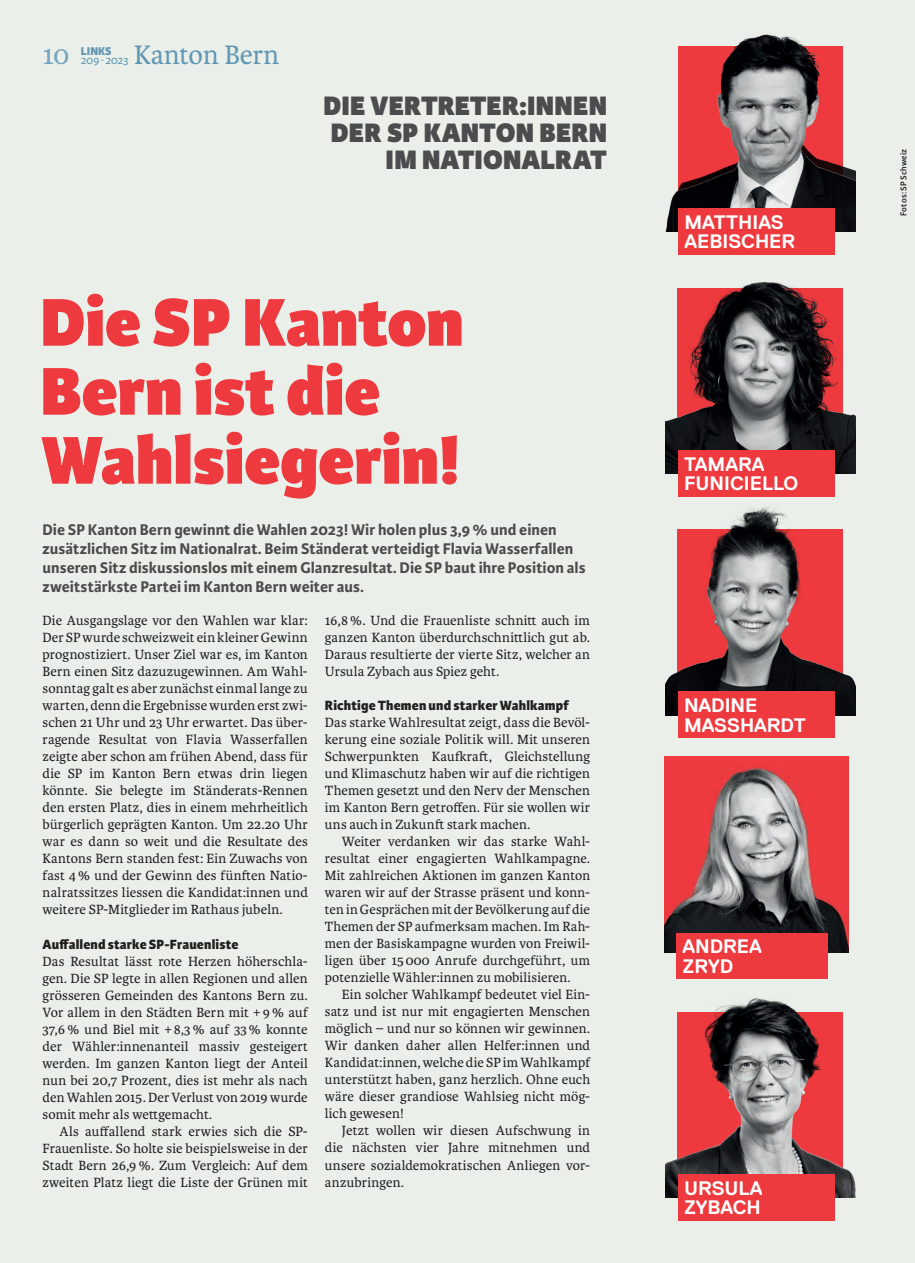
<style>
.page{position:relative;width:915px;height:1263px;background:#fff}
.page>*{position:absolute;margin:0;border:0;box-sizing:border-box;transform-origin:0 0}
.t1{font:800 72px/69px "Karmina Sans";color:#ee3a3e}
.t2{font:800 28.5px/27px "Karmina Sans";letter-spacing:.005em;color:#4b4c4d;text-align:right}
.t3{font:28.5px "Karmina";color:#6197b5}
.t4{font:28.5px "Karmina";color:#76a3bd}
.t5{font:700 19.5px/19.5px "Replica";color:#fff}
.t6{font:700 16.5px/18.8px "Karmina Sans";letter-spacing:.005em;color:#4b4c4d}
.t7{font:14.25px/17px "Karmina";letter-spacing:.01em;color:#231f20;text-align:justify}
.t8{font:800 14.25px "Karmina Sans";letter-spacing:.01em;color:#231f20}
.t9{font:12px "Karmina Sans";letter-spacing:-.02em;color:#6197b5}
.t10{font:800 12px "Karmina Sans";color:#6197b5}
.t11{font:600 9px "Karmina Sans";letter-spacing:.015em;color:#231f20}
</style>
<div class="page">
<div style="left:0;top:0;width:914px;height:1263px;background:#eaf0e9"></div>
<img style="left:665px;top:998px;width:190px;height:199px">
<div style="left:677px;top:1174px;width:157px;height:46px;background:#ee3a3e"></div>
<img style="left:665px;top:496px;width:190px;height:219px">
<div style="left:677px;top:692px;width:157px;height:46px;background:#ee3a3e"></div>
<img style="left:665px;top:34px;width:190px;height:197px">
<div style="left:678px;top:208px;width:156px;height:46px;background:#ee3a3e"></div>
<img style="left:665px;top:281px;width:190px;height:192px">
<div style="left:677px;top:450px;width:157px;height:46px;background:#ee3a3e"></div>
<img style="left:664px;top:756px;width:184px;height:196px">
<div style="left:676px;top:933px;width:151px;height:46px;background:#ee3a3e"></div>
<p class="t9" style="left:81px;top:53px;width:49px">209∙ 2023</p>
<h2 class="t3" style="left:134px;top:39px;width:147px">Kanton Bern</h2>
<h2 class="t4" style="left:43px;top:39px;width:28px">10</h2>
<p class="t10" style="left:81px;top:44px;width:32px">LINKS</p>
<h2 class="t2" style="left:323px;top:93px;width:285px">DIE VERTRETER:INNEN<br>DER SP KANTON BERN<br>IM NATIONALRAT</h2>
<h1 class="t1" style="left:40px;top:291px;width:424px">Die SP Kanton<br>Bern ist die<br>Wahlsiegerin!</h1>
<p class="t6" style="left:43px;top:521px;width:544px">Die SP Kanton Bern gewinnt die Wahlen 2023! Wir holen plus 3,9% und einen zusätzlichen Sitz im Nationalrat. Beim Ständerat verteidigt Flavia Wasserfallen unseren Sitz diskussionslos mit einem Glanzresultat. Die SP baut ihre Position als zweitstärkste Partei im Kanton Bern weiter aus.</p>
<p class="t7" style="left:325px;top:612px;width:267px">16,8%. Und die Frauenliste schnitt auch im ganzen Kanton überdurchschnittlich gut ab.<br>Daraus resultierte der vierte Sitz, welcher an Ursula Zybach aus Spiez geht.</p>
<p class="t8" style="left:325px;top:697px;width:245px">Richtige Themen und starker Wahlkampf</p>
<p class="t7" style="left:325px;top:714px;width:267px">Das starke Wahlresultat zeigt, dass die Bevöl&shy;kerung eine soziale Politik will. Mit unseren Schwerpunkten Kaufkraft, Gleichstellung und Klimaschutz haben wir auf die richtigen Themen gesetzt und den Nerv der Menschen im Kanton Bern getroffen. Für sie wollen wir uns auch in Zukunft stark machen.</p>
<p class="t7" style="left:325px;top:833px;width:267px;text-indent:17px">Weiter verdanken wir das starke Wahl&shy;resultat einer engagierten Wahlkampagne.<br>Mit zahlreichen Aktionen im ganzen Kanton waren wir auf der Strasse präsent und konn&shy;ten in Gesprächen mit der Bevölkerung auf die Themen der SP aufmerksam machen. Im Rah&shy;men der Basiskampagne wurden von Freiwil&shy;ligen über 15000 Anrufe durchgeführt, um potenzielle Wähler:innen zu mobilisieren.</p>
<p class="t7" style="left:325px;top:986px;width:267px;text-indent:17px">Ein solcher Wahlkampf bedeutet viel Ein&shy;satz und ist nur mit engagierten Menschen möglich – und nur so können wir gewinnen.<br>Wir danken daher allen Helfer:innen und Kandidat:innen, welche die SP im Wahlkampf unterstützt haben, ganz herzlich. Ohne euch wäre dieser grandiose Wahlsieg nicht mög&shy;lich gewesen!</p>
<p class="t7" style="left:325px;top:1122px;width:267px;text-indent:17px">Jetzt wollen wir diesen Aufschwung in die nächsten vier Jahre mitnehmen und unsere sozialdemokratischen Anliegen vor&shy;anzubringen.</p>
<p class="t7" style="left:43px;top:612px;width:267px">Die Ausgangslage vor den Wahlen war klar:<br>Der SP wurde schweizweit ein kleiner Gewinn prognostiziert. Unser Ziel war es, im Kanton Bern einen Sitz dazuzugewinnen. Am Wahl&shy;sonntag galt es aber zunächst einmal lange zu warten, denn die Ergebnisse wurden erst zwi&shy;schen 21 Uhr und 23 Uhr erwartet. Das über&shy;ragende Resultat von Flavia Wasserfallen zeigte aber schon am frühen Abend, dass für die SP im Kanton Bern etwas drin liegen könnte. Sie belegte im Ständerats-Rennen den ersten Platz, dies in einem mehrheitlich bürgerlich geprägten Kanton. Um 22.20 Uhr war es dann so weit und die Resultate des Kantons Bern standen fest: Ein Zuwachs von fast 4% und der Gewinn des fünften Natio&shy;nalratssitzes liessen die Kandidat:innen und weitere SP-Mitglieder im Rathaus jubeln.</p>
<p class="t8" style="left:43px;top:935px;width:197px">Auffallend starke SP-Frauenliste</p>
<p class="t7" style="left:43px;top:953px;width:267px">Das Resultat lässt rote Herzen höherschla&shy;gen. Die SP legte in allen Regionen und allen grösseren Gemeinden des Kantons Bern zu.<br>Vor allem in den Städten Bern mit +9% auf 37,6% und Biel mit +8,3% auf 33% konnte der Wähler:innenanteil massiv gesteigert werden. Im ganzen Kanton liegt der Anteil nun bei 20,7 Prozent, dies ist mehr als nach den Wahlen 2015. Der Verlust von 2019 wurde somit mehr als wettgemacht.</p>
<p class="t7" style="left:43px;top:1123px;width:267px;text-indent:17px">Als auffallend stark erwies sich die SP-Frauenliste. So holte sie beispielsweise in der Stadt Bern 26,9%. Zum Vergleich: Auf dem zweiten Platz liegt die Liste der Grünen mit</p>
<h3 class="t5" style="left:684px;top:212px;width:112px">MATTHIAS<br>AEBISCHER</h3>
<h3 class="t5" style="left:683px;top:454px;width:116px">TAMARA<br>FUNICIELLO</h3>
<h3 class="t5" style="left:683px;top:696px;width:123px">NADINE<br>MASSHARDT</h3>
<h3 class="t5" style="left:682px;top:937px;width:81px">ANDREA<br>ZRYD</h3>
<h3 class="t5" style="left:683px;top:1178px;width:80px">URSULA<br>ZYBACH</h3>
<p class="t11" style="left:898px;top:216px;width:68px;rotate:-90deg">Fotos: SP Schweiz</p>
</div>
